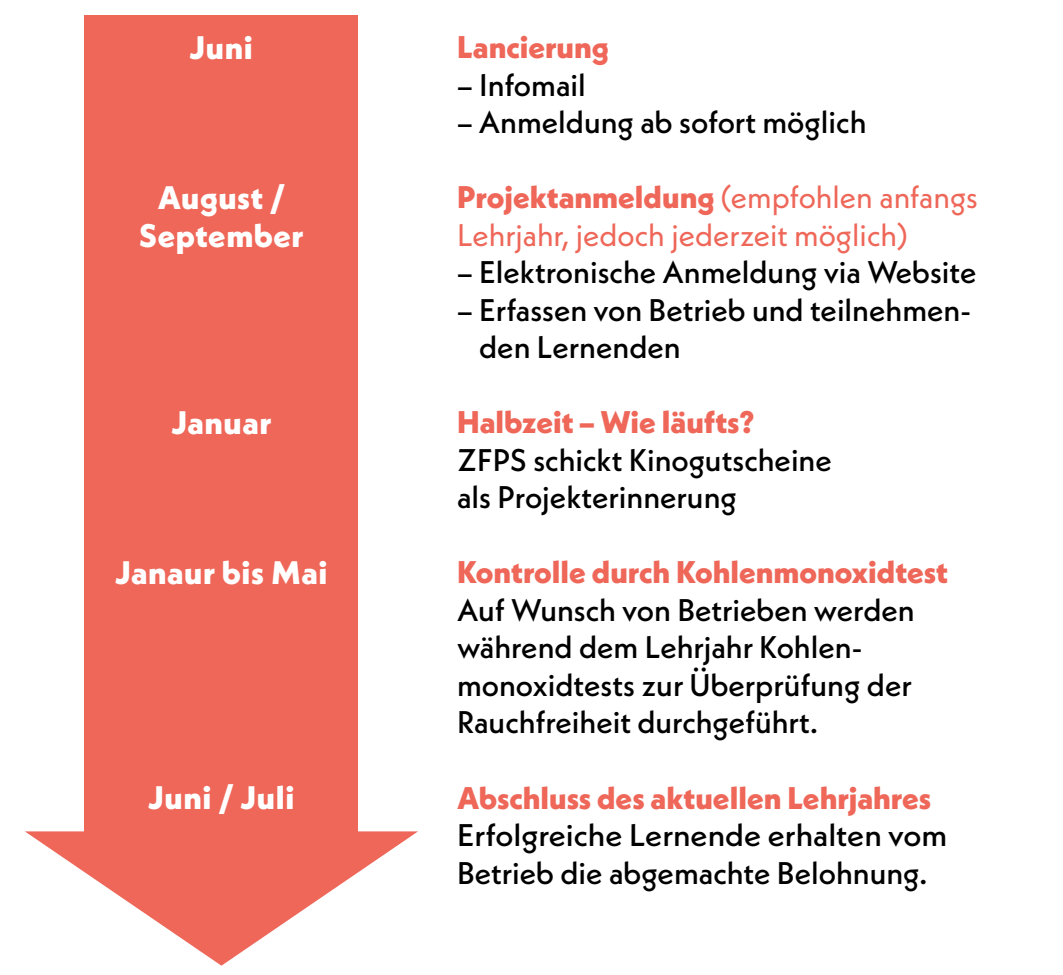
<style>
.page{position:relative;width:1063px;height:975px;background:#fff}
.page>*{position:absolute;margin:0;border:0;box-sizing:border-box;transform-origin:0 0}
.t1{font:800 32.5px/37.5px "Neue Kabel";letter-spacing:.02em;color:#fff;text-align:center}
.t2{font:500 31.25px/37.5px "Neue Kabel";color:#000}
.t3{font:800 31.25px "Neue Kabel";color:#ee6759}
.t4{font:31.25px/37.5px "Neue Kabel";color:#ee6759}
.t5{font:500 31.25px/37.5px "Neue Kabel";color:#000;scale:1.04 1}
.s1{font-weight:800}
</style>
<div class="page">
<svg style="left:25px;top:831px;width:393px;height:134px"></svg>
<div style="left:85px;top:15px;width:273px;height:844px;background:#ee6759"></div>
<p class="t1" style="left:190px;top:29px;width:65px">Juni</p>
<p class="t3" style="left:457px;top:27px;width:153px">Lancierung</p>
<p class="t2" style="left:457px;top:65px;width:130px">– Infomail</p>
<p class="t2" style="left:457px;top:103px;width:411px">– Anmeldung ab sofort möglich</p>
<p class="t1" style="left:139px;top:178px;width:166px">August /<br>September</p>
<p class="t4" style="left:457px;top:178px;width:522px"><span class="s1">Projektanmeldung</span> (empfohlen anfangs<br>Lehrjahr, jedoch jederzeit möglich)</p>
<p class="t2" style="left:457px;top:253px;width:521px">– Elektronische Anmeldung via Website</p>
<p class="t2" style="left:479px;top:290px;width:493px;text-indent:-22px">– Erfassen von Betrieb und teilnehmen&shy;den Lernenden</p>
<p class="t1" style="left:171px;top:403px;width:101px">Januar</p>
<p class="t3" style="left:457px;top:402px;width:299px">Halbzeit – Wie läufts?</p>
<p class="t2" style="left:457px;top:440px;width:376px">ZFPS schickt Kinogutscheine als Projekterinnerung</p>
<p class="t1" style="left:115px;top:553px;width:214px">Janaur bis Mai</p>
<p class="t3" style="left:457px;top:552px;width:493px">Kontrolle durch Kohlenmonoxidtest</p>
<p class="t2" style="left:457px;top:590px;width:459px">Auf Wunsch von Betrieben werden während dem Lehrjahr Kohlen&shy;monoxidtests zur Überprüfung der<br>Rauchfreiheit durchgeführt.</p>
<p class="t1" style="left:148px;top:778px;width:148px">Juni / Juli</p>
<p class="t3" style="left:457px;top:777px;width:476px">Abschluss des aktuellen Lehrjahres</p>
<p class="t5" style="left:457px;top:815px;width:473px">Erfolgreiche Lernende erhalten vom<br>Betrieb die abgemachte Belohnung.</p>
</div>
